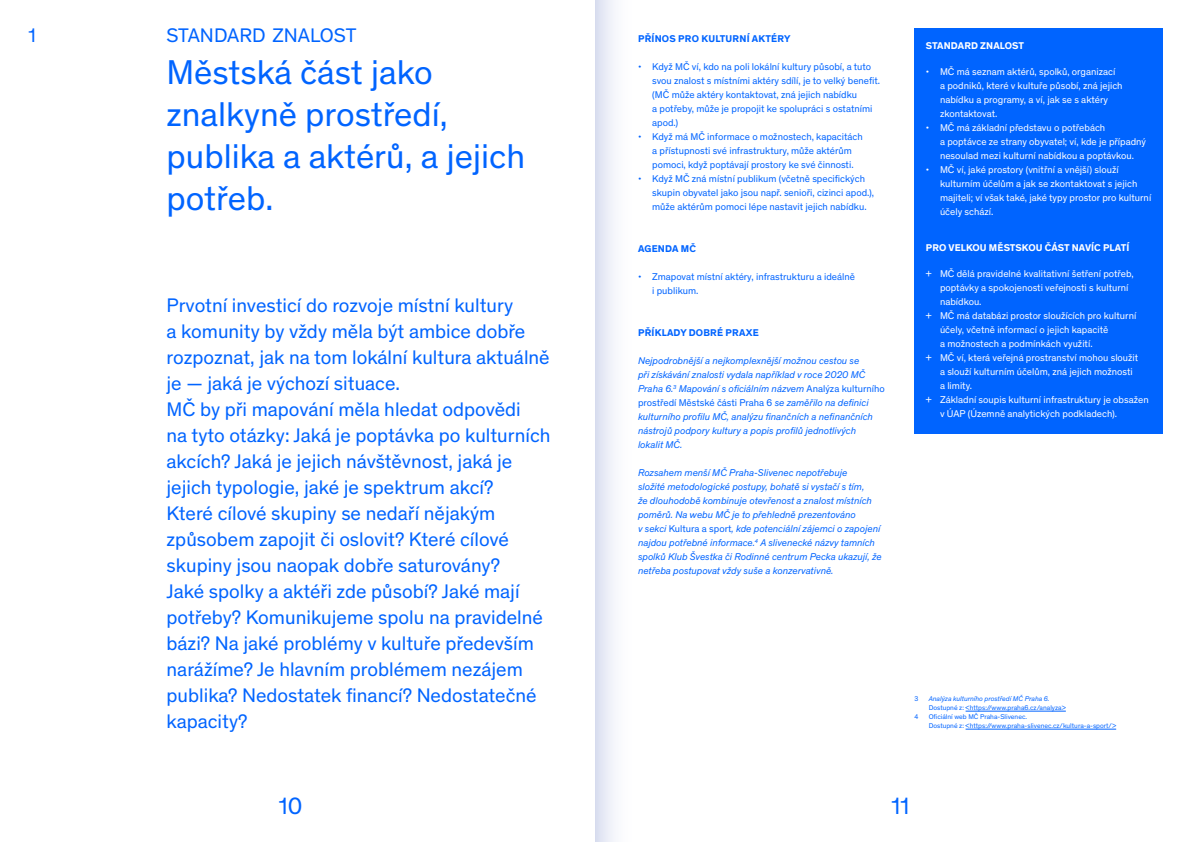
<style>
.page{position:relative;width:1191px;height:842px;background:#fff}
.page>*{position:absolute;margin:0;border:0;box-sizing:border-box;transform-origin:0 0}
.t1{font:35px/42px "Theinhardt";color:#0064ff}
.t2{font:24px "Theinhardt";color:#0064ff}
.t3{font:20px/26px "Theinhardt";color:#0064ff}
.t4{font:10px/14px "Theinhardt";color:#fff}
.t5{font:italic 10px/14px "Theinhardt";color:#0064ff}
.t6{font:10px/14px "Theinhardt";color:#0064ff}
.t7{font:700 10px "Theinhardt";letter-spacing:.02em;color:#0064ff}
.t8{font:700 10px "Theinhardt";letter-spacing:.01em;color:#fff}
.t9{font:7px/9px "Theinhardt";color:#0064ff}
.t10{font:italic 7px "Theinhardt";color:#0064ff}
.s1{font-style:normal}
</style>
<div class="page">
<div style="left:595px;top:0;width:53px;height:842px;background:linear-gradient(to right,#e3e6f4,#fff)"></div>
<hr style="left:965px;top:711px;width:100px;height:1px;background:#0064ff">
<hr style="left:965px;top:729px;width:151px;height:1px;background:#0064ff">
<div style="left:914px;top:28px;width:248px;height:406px;background:#0064ff"></div>
<h3 class="t3" style="left:28px;top:22px;width:9px">1</h3>
<h3 class="t3" style="left:167px;top:22px;width:191px">STANDARD ZNALOST</h3>
<h1 class="t1" style="left:167px;top:50px;width:360px">Městská část jako znalkyně prostředí, publika a aktérů, a jejich potřeb.</h1>
<p class="t3" style="left:167px;top:292px;width:385px">Prvotní investicí do rozvoje místní kultury<br>a komunity by vždy měla být ambice dobře rozpoznat, jak na tom lokální kultura aktuálně je — jaká je výchozí situace.<br>MČ by při mapování měla hledat odpovědi<br>na tyto otázky: Jaká je poptávka po kulturních akcích? Jaká je jejich návštěvnost, jaká je jejich typologie, jaké je spektrum akcí?<br>Které cílové skupiny se nedaří nějakým způsobem zapojit či oslovit? Které cílové skupiny jsou naopak dobře saturovány?<br>Jaké spolky a aktéři zde působí? Jaké mají potřeby? Komunikujeme spolu na pravidelné bázi? Na jaké problémy v kultuře především narážíme? Je hlavním problémem nezájem publika? Nedostatek financí? Nedostatečné kapacity?</p>
<p class="t7" style="left:638px;top:32px;width:78px">PŘÍNOS PRO KULTURNÍ</p>
<p class="t7" style="left:752px;top:32px;width:33px">AKTÉRY</p>
<p class="t6" style="left:652px;top:60px;width:229px;text-indent:-14px">• Když MČ ví, kdo na poli lokální kultury působí, a tuto svou znalost s místními aktéry sdílí, je to velký benefit. (MČ může aktéry kontaktovat, zná jejich nabídku<br>a potřeby, může je propojit ke spolupráci s ostatními apod.)</p>
<p class="t6" style="left:638px;top:130px;width:226px;text-align:center">• Když má MČ informace o možnostech, kapacitách a přístupnosti své infrastruktury, může aktérům pomoci, když poptávají prostory ke své činnosti.</p>
<p class="t6" style="left:652px;top:172px;width:223px;text-indent:-14px">• Když MČ zná místní publikum (včetně specifických skupin obyvatel jako jsou např. senioři, cizinci apod.), může aktérům pomoci lépe nastavit jejich nabídku.</p>
<p class="t7" style="left:638px;top:242px;width:59px">AGENDA MČ</p>
<p class="t6" style="left:652px;top:270px;width:204px;text-indent:-14px">• Zmapovat místní aktéry, infrastrukturu a ideálně i publikum.</p>
<p class="t7" style="left:638px;top:326px;width:122px">PŘÍKLADY DOBRÉ PRAXE</p>
<p class="t5" style="left:638px;top:353px;width:248px">Nejpodrobnější a nejkomplexnější možnou cestou se<br>při získávání znalosti vydala například v roce 2020 MČ Praha 6.<sup>3</sup> Mapování s oficiálním názvem <span class="s1">Analýza kulturního prostředí Městské části Praha 6</span> se zaměřilo na definici kulturního profilu MČ, analýzu finančních a nefinančních nástrojů podpory kultury a popis profilů jednotlivých<br>lokalit MČ.</p>
<p class="t5" style="left:638px;top:465px;width:245px">Rozsahem menší MČ Praha-Slivenec nepotřebuje<br>složité metodologické postupy, bohatě si vystačí s tím,<br>že dlouhodobě kombinuje otevřenost a znalost místních poměrů. Na webu MČ je to přehledně prezentováno<br>v sekci <span class="s1">Kultura a sport</span>, kde potenciální zájemci o zapojení najdou potřebné informace.<sup>4</sup> A slivenecké názvy tamních spolků Klub Švestka či Rodinné centrum Pecka ukazují, že netřeba postupovat vždy suše a konzervativně.</p>
<p class="t8" style="left:926px;top:38px;width:81px">STANDARD ZNALOS</p>
<p class="t8" style="left:1018px;top:38px;width:7px">T</p>
<p class="t4" style="left:940px;top:64px;width:184px;text-indent:-14px">• MČ má seznam aktérů, spolků, organizací a podniků, které v kultuře působí, zná jejich nabídku a programy, a ví, jak se s aktéry zkontaktovat.</p>
<p class="t4" style="left:940px;top:120px;width:208px;text-indent:-14px">• MČ má základní představu o potřebách<br>a poptávce ze strany obyvatel; ví, kde je případný nesoulad mezi kulturní nabídkou a poptávkou.</p>
<p class="t4" style="left:940px;top:162px;width:213px;text-indent:-14px">• MČ ví, jaké prostory (vnitřní a vnější) slouží kulturním účelům a jak se zkontaktovat s jejich majiteli; ví však také, jaké typy prostor pro kulturní účely schází.</p>
<p class="t8" style="left:926px;top:240px;width:205px">PRO VEL KOU MĚSTSKOU ČÁST NAVÍC PLATÍ</p>
<p class="t4" style="left:926px;top:266px;width:209px">+ MČ dělá pravidelné kvalitativní šetření potřeb,</p>
<p class="t4" style="left:940px;top:280px;width:190px">poptávky a spokojenosti veřejnosti s kulturní</p>
<p class="t4" style="left:940px;top:294px;width:43px">nabídkou.</p>
<p class="t4" style="left:926px;top:308px;width:212px">+ MČ má databázi prostor sloužících pro kulturní</p>
<p class="t4" style="left:940px;top:322px;width:170px">účely, včetně informací o jejich kapacitě</p>
<p class="t4" style="left:940px;top:336px;width:154px">a možnostech a podmínkách využití.</p>
<p class="t4" style="left:926px;top:350px;width:214px">+ MČ ví, která veřejná prostranství mohou sloužit</p>
<p class="t4" style="left:940px;top:364px;width:194px">a slouží kulturním účelům, zná jejich možnosti</p>
<p class="t4" style="left:940px;top:378px;width:34px">a limity.</p>
<p class="t4" style="left:926px;top:392px;width:224px">+ Základní soupis kulturní infrastruktury je obsažen</p>
<p class="t4" style="left:940px;top:406px;width:179px">v ÚAP (Územně analytických podkladech).</p>
<p class="t9" style="left:914px;top:694px;width:5px">3</p>
<p class="t10" style="left:928px;top:694px;width:122px">Analýza kulturního prostředí MČ Praha 6.</p>
<p class="t9" style="left:928px;top:703px;width:139px">Dostupné z: &lt;https://www.praha6.cz/analyza&gt;</p>
<p class="t9" style="left:914px;top:712px;width:5px">4</p>
<p class="t9" style="left:928px;top:712px;width:189px">Oficiální web MČ Praha-Slivenec.<br>Dostupné z: &lt;https://www.praha-slivenec.cz/kultura-a-sport/&gt;</p>
<h2 class="t2" style="left:279px;top:789px;width:25px">10</h2>
<h2 class="t2" style="left:891px;top:789px;width:19px">11</h2>
</div>
